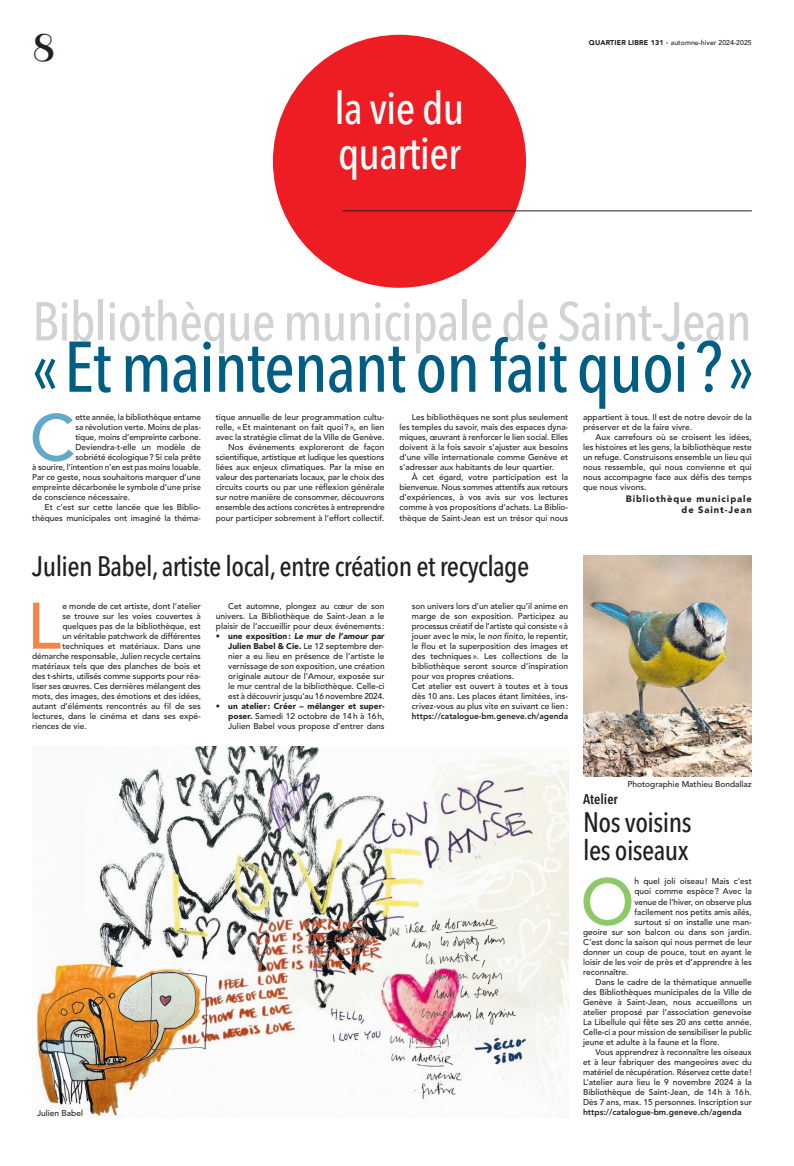
<style>
.page{position:relative;width:794px;height:1166px;background:#fff}
.page>*{position:absolute;margin:0;border:0;box-sizing:border-box;transform-origin:0 0}
.t1{font:500 70.88px "Avenir Next Condensed";letter-spacing:-.02em;color:#005d84}
.t2{font:500 65.01px "Avenir";color:#62a8cb}
.t3{font:500 65.01px "Avenir";color:#f5834c}
.t4{font:500 65.01px "Avenir";color:#8dc964}
.t5{font:500 54.07px "Avenir Next Condensed";letter-spacing:-.02em;color:#d1d2d4}
.t6{font:500 44.8px/44.8px "Avenir Next Condensed";letter-spacing:-.02em;color:#fff}
.t7{font:37.27px "JA10";color:#231f20}
.t8{font:500 28px/28px "Avenir Next Condensed";letter-spacing:-.02em;color:#231f20}
.t9{font:600 14px "Avenir Next Condensed";color:#231f20}
.t10{font:900 9.36px/11.2px "Avenir";letter-spacing:.1em;color:#231f20;text-align:right}
.t11{font:500 8.4px/10.1px "Avenir";color:#231f20;text-align:justify}
.t12{font:800 8.4px "Avenir";color:#231f20}
.t13{font:500 7px "Avenir";color:#231f20}
.s1{font-weight:900}
</style>
<div class="page">
<div style="left:273px;top:35px;width:253px;height:253px;background:#ee1d23;border-radius:50%"></div>
<hr style="left:342px;top:211px;width:410px;height:1px;background:#231f20">
<img style="left:36px;top:747px;width:532px;height:369px">
<img style="left:583px;top:556px;width:169px;height:220px">
<h3 class="t7" style="left:32px;top:32px;width:24px">8</h3>
<h3 class="t6" style="left:334px;top:90px;width:131px">la vie du quartier</h3>
<p class="t13" style="left:589px;top:39px;width:164px"><span class="s1">QUARTIER LIBRE 131 ·</span> automne-hiver 2024-2025</p>
<h3 class="t5" style="left:32px;top:299px;width:721px">Bibliothèque municipale de Saint-Jean</h3>
<h1 class="t1" style="left:32px;top:338px;width:723px">« Et maintenant on fait quoi ? »</h1>
<h2 class="t2" style="left:30px;top:411px;width:47px">C</h2>
<p class="t11" style="left:75px;top:413px;width:127px">ette année, la bibliothèque entame</p>
<p class="t11" style="left:216px;top:413px;width:170px;text-align:right">tique annuelle de leur programmation cultu&shy;relle, « Et maintenant on fait quoi ? », en lien avec la stratégie climat de la Ville de Genève.<br>Nos événements exploreront de façon scientifique, artistique et ludique les questions liées aux enjeux climatiques. Par la mise en valeur des partenariats locaux, par le choix des circuits courts ou par une réflexion générale sur notre manière de consommer, découvrons ensemble des actions concrètes à entreprendre pour participer sobrement à l’effort collectif.</p>
<p class="t11" style="left:399px;top:413px;width:170px;text-indent:12px">Les bibliothèques ne sont plus seulement les temples du savoir, mais des espaces dyna&shy;miques, œuvrant à renforcer le lien social. Elles doivent à la fois savoir s’ajuster aux besoins d’une ville internationale comme Genève et s’adresser aux habitants de leur quartier.</p>
<p class="t11" style="left:583px;top:413px;width:170px">appartient à tous. Il est de notre devoir de la préserver et de la faire vivre.</p>
<p class="t11" style="left:583px;top:433px;width:170px;text-indent:12px">Aux carrefours où se croisent les idées, les histoires et les gens, la bibliothèque reste un refuge. Construisons ensemble un lieu qui nous ressemble, qui nous convienne et qui nous accompagne face aux défis des temps que nous vivons.</p>
<p class="t10" style="left:625px;top:494px;width:128px">Bibliothèque municipale de Saint-Jean</p>
<p class="t11" style="left:75px;top:423px;width:127px">sa révolution verte. Moins de plas-</p>
<p class="t11" style="left:75px;top:433px;width:127px">tique, moins d’empreinte carbone.</p>
<p class="t11" style="left:75px;top:443px;width:127px">Deviendra-t-elle un modèle de</p>
<p class="t11" style="left:75px;top:453px;width:127px">sobriété écologique ? Si cela prête</p>
<p class="t11" style="left:32px;top:463px;width:170px">à sourire, l’intention n’en est pas moins louable.</p>
<p class="t11" style="left:32px;top:473px;width:170px">Par ce geste, nous souhaitons marquer d’une</p>
<p class="t11" style="left:32px;top:483px;width:170px">empreinte décarbonée le symbole d’une prise</p>
<p class="t11" style="left:32px;top:493px;width:99px">de conscience nécessaire.</p>
<p class="t11" style="left:45px;top:503px;width:158px">Et c’est sur cette lancée que les Biblio -</p>
<p class="t11" style="left:32px;top:513px;width:170px">thèques municipales ont imaginé la théma-</p>
<p class="t11" style="left:399px;top:473px;width:170px;text-indent:12px">À cet égard, votre participation est la bienvenue. Nous sommes attentifs aux retours d’expériences, à vos avis sur vos lectures comme à vos propositions d’achats. La Biblio&shy;thèque de Saint-Jean est un trésor qui nous</p>
<h3 class="t8" style="left:32px;top:554px;width:499px">Julien Babel, artiste local, entre création et recyclage</h3>
<h2 class="t3" style="left:27px;top:599px;width:35px">L</h2>
<p class="t11" style="left:62px;top:601px;width:140px">e monde de cet artiste, dont l’atelier</p>
<p class="t11" style="left:62px;top:611px;width:140px">se trouve sur les voies couvertes à</p>
<p class="t11" style="left:62px;top:621px;width:140px">quelques pas de la bibliothèque, est</p>
<p class="t11" style="left:62px;top:631px;width:140px">un véritable patchwork de différentes</p>
<p class="t11" style="left:62px;top:641px;width:140px">techniques et matériaux. Dans une</p>
<p class="t11" style="left:32px;top:651px;width:170px">démarche responsable, Julien recycle certains</p>
<p class="t11" style="left:32px;top:661px;width:170px">matériaux tels que des planches de bois et</p>
<p class="t11" style="left:32px;top:671px;width:170px">des t-shirts, utilisés comme supports pour réa-</p>
<p class="t11" style="left:32px;top:681px;width:170px">liser ses œuvres. Ces dernières mélangent des</p>
<p class="t11" style="left:32px;top:691px;width:170px">mots, des images, des émotions et des idées,</p>
<p class="t11" style="left:32px;top:701px;width:170px">autant d’éléments rencontrés au fil de ses</p>
<p class="t11" style="left:32px;top:712px;width:170px">lec tures, dans le cinéma et dans ses expé-</p>
<p class="t11" style="left:32px;top:722px;width:56px">riences de vie.</p>
<p class="t11" style="left:216px;top:601px;width:170px;text-indent:12px">Cet automne, plongez au cœur de son univers. La Bibliothèque de Saint-Jean a le plaisir de l’accueillir pour deux événements :</p>
<p class="t11" style="left:228px;top:631px;width:158px;text-indent:-12px">• <span class="s1">une exposition : Le mur de l’amour par Julien Babel &amp; Cie.</span> Le 12 septembre der&shy;nier a eu lieu en présence de l’artiste le vernissage de son exposition, une création originale autour de l’Amour, exposée sur le mur central de la bibliothèque. Celle-ci est à découvrir jusqu’au 16 novembre 2024.</p>
<p class="t11" style="left:228px;top:701px;width:158px;text-indent:-12px">• <span class="s1">un atelier : Créer – mélanger et super&shy;poser.</span> Samedi 12 octobre de 14 h à 16 h, Julien Babel vous propose d’entrer dans</p>
<p class="t11" style="left:412px;top:601px;width:158px;text-align:left">son univers lors d’un atelier qu’il anime en marge de son exposition. Participez au processus créatif de l’artiste qui consiste « à jouer avec le mix, le non finito, le repentir, le flou et la superposition des images et des techniques ». Les collections de la bibliothèque seront source d’inspiration pour vos propres créations.<br>Cet atelier est ouvert à toutes et à tous dès 10 ans. Les places étant limitées, ins&shy;crivez-vous au plus vite en suivant ce lien :</p>
<p class="t12" style="left:412px;top:712px;width:158px">https://catalogue-bm.geneve.ch/agenda</p>
<p class="t11" style="left:627px;top:780px;width:126px">Photographie Mathieu Bondallaz</p>
<h3 class="t9" style="left:583px;top:793px;width:36px">Atelier</h3>
<h3 class="t8" style="left:583px;top:810px;width:110px">Nos voisins les oiseaux</h3>
<h2 class="t4" style="left:580px;top:875px;width:56px">O</h2>
<p class="t11" style="left:634px;top:877px;width:119px">h quel joli oiseau ! Mais c’est</p>
<p class="t11" style="left:634px;top:887px;width:119px">quoi comme espèce ? Avec la</p>
<p class="t11" style="left:634px;top:897px;width:119px">venue de l’hiver, on observe plus</p>
<p class="t11" style="left:634px;top:907px;width:119px">facilement nos petits amis ailés,</p>
<p class="t11" style="left:634px;top:917px;width:119px">surtout si on installe une man-</p>
<p class="t11" style="left:583px;top:927px;width:170px">geoire sur son balcon ou dans son jardin.</p>
<p class="t11" style="left:583px;top:937px;width:170px">C’est donc la saison qui nous permet de leur</p>
<p class="t11" style="left:583px;top:947px;width:170px">donner un coup de pouce, tout en ayant le</p>
<p class="t11" style="left:583px;top:957px;width:170px">loisir de les voir de près et d’apprendre à les</p>
<p class="t11" style="left:583px;top:967px;width:47px">reconnaître.</p>
<p class="t11" style="left:595px;top:977px;width:158px">Dans le cadre de la thématique annuelle</p>
<p class="t11" style="left:583px;top:987px;width:170px">des Bibliothèques municipales de la Ville de</p>
<p class="t11" style="left:583px;top:997px;width:170px">Genève à Saint-Jean, nous accueillons un</p>
<p class="t11" style="left:583px;top:1007px;width:170px">atelier proposé par l’association genevoise</p>
<p class="t11" style="left:583px;top:1017px;width:170px">La Libellule qui fête ses 20 ans cette année.</p>
<p class="t11" style="left:583px;top:1027px;width:170px">Celle-ci a pour mission de sensibiliser le public</p>
<p class="t11" style="left:583px;top:1037px;width:138px">jeune et adulte à la faune et la flore.</p>
<p class="t11" style="left:595px;top:1048px;width:158px">Vous apprendrez à reconnaître les oiseaux</p>
<p class="t11" style="left:583px;top:1058px;width:170px">et à leur fabriquer des mangeoires avec du</p>
<p class="t11" style="left:583px;top:1068px;width:170px">matériel de récupération. Réservez cette date !</p>
<p class="t11" style="left:583px;top:1078px;width:170px">L’atelier aura lieu le 9 novembre 2024 à la</p>
<p class="t11" style="left:583px;top:1088px;width:170px">Bibliothèque de Saint-Jean, de 14 h à 16 h.</p>
<p class="t11" style="left:583px;top:1098px;width:170px">Dès 7 ans, max. 15 personnes. Inscription sur</p>
<p class="t11" style="left:37px;top:1109px;width:47px">Julien Babel</p>
<p class="t12" style="left:583px;top:1109px;width:160px">https://catalogue-bm.geneve.ch/agenda</p>
</div>
